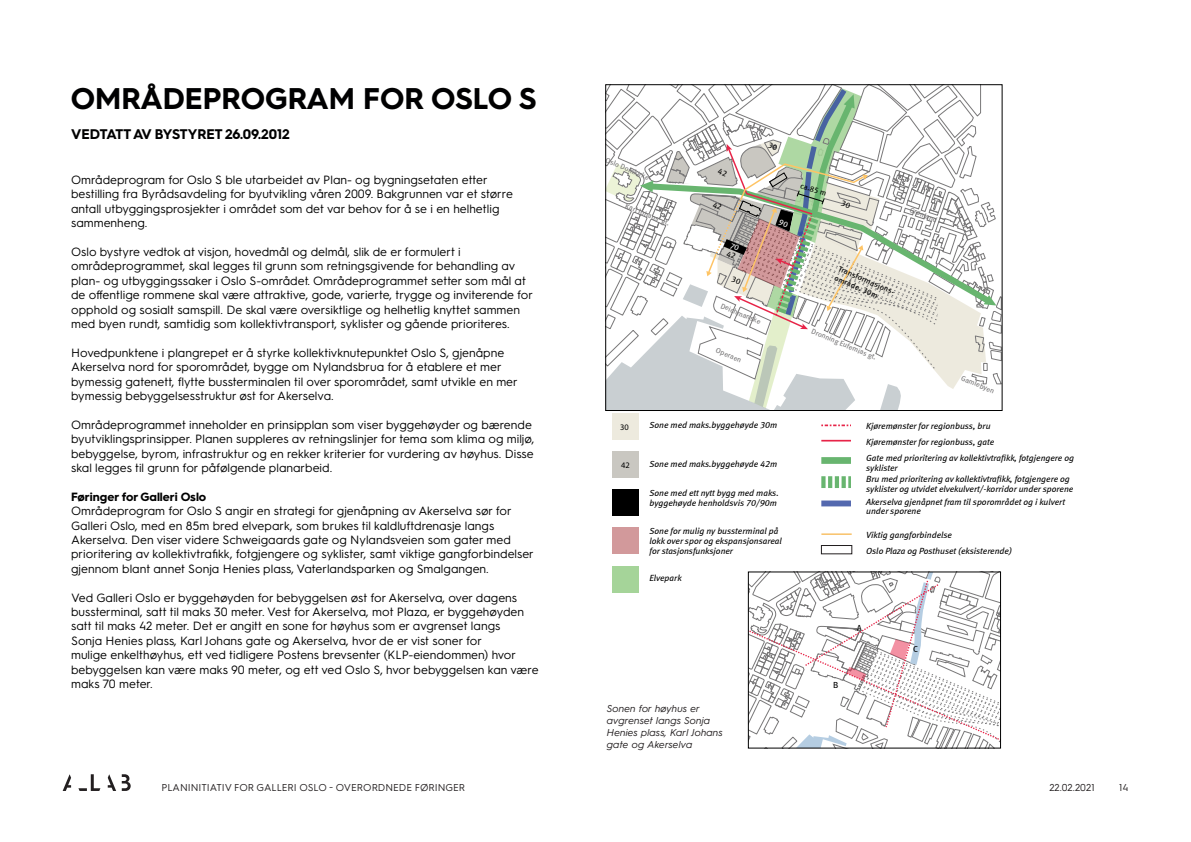
<style>
.page{position:relative;width:1191px;height:842px;background:#fff}
.page>*{position:absolute;margin:0;border:0;box-sizing:border-box;transform-origin:0 0}
.Overskrift_1{font:700 30px "Hurme Geometric Sans 3";color:#000001}
.t1{font:700 14px "Hurme Geometric Sans 3";color:#000001}
.t2{font:12px/14.4px "Hurme Geometric Sans 3";color:#000001}
.t3{font:700 12px "Hurme Geometric Sans 3";color:#000001}
.t4{font:italic 10px/12px "Hurme Geometric Sans 3";color:#231f20}
.t5{font:10px "Hurme Geometric Sans 3";color:#231f20}
.t6{font:italic 8.9px/9.9px "Meta Book LF";color:#000}
.t7{font:8.8px "Meta Book LF";color:#000}
.t8{font:8.4px "Meta Book LF";color:#000}
.t9{font:8.2px/9.8px "Meta Book LF";color:#000}
.t10{font:7.9px "Meta Book LF";color:#000}
.t11{font:7.5px "Meta Book LF";color:#787778}
</style>
<div class="page">
<svg style="left:78px;top:774px;width:22px;height:17px"></svg>
<svg style="left:108px;top:774px;width:8px;height:17px"></svg>
<svg style="left:63px;top:774px;width:8px;height:17px"></svg>
<svg style="left:122px;top:774px;width:9px;height:17px"></svg>
<hr style="left:821px;top:533px;width:30px;height:2px;background:#f8c167">
<div style="left:612px;top:414px;width:26px;height:26px;background:#edeade"></div>
<div style="left:612px;top:451px;width:26px;height:27px;background:#c9c7c1"></div>
<div style="left:612px;top:489px;width:26px;height:27px;background:#000"></div>
<div style="left:612px;top:527px;width:26px;height:26px;background:#d2999b"></div>
<div style="left:612px;top:566px;width:26px;height:26px;background:#a5d499"></div>
<svg style="left:821px;top:424px;width:30px;height:2px"></svg>
<hr style="left:821px;top:440px;width:30px;height:1px;background:#e72448">
<div style="left:821px;top:457px;width:30px;height:7px;background:#68b56f"></div>
<div style="left:821px;top:500px;width:30px;height:6px;background:#5469af"></div>
<svg style="left:821px;top:476px;width:30px;height:12px"></svg>
<div style="left:821px;top:545px;width:31px;height:9px;border:1px solid #221e1f"></div>
<svg style="left:750px;top:574px;width:248px;height:172px"></svg>
<svg style="left:605px;top:84px;width:396px;height:326px"></svg>
<p class="Overskrift_1" style="left:71px;top:78px;width:467px">OMRÅDEPROGRAM FOR OSLO S</p>
<p class="t1" style="left:71px;top:124px;width:220px">VEDTATT AV BYSTYRET 26.09.2012</p>
<p class="t2" style="left:71px;top:172px;width:443px">Områdeprogram for Oslo S ble utarbeidet av Plan- og bygningsetaten etter bestilling fra Byrådsavdeling for byutvikling våren 2009. Bakgrunnen var et større antall utbyggingsprosjekter i området som det var behov for å se i en helhetlig sammenheng.</p>
<p class="t2" style="left:71px;top:244px;width:463px">Oslo bystyre vedtok at visjon, hovedmål og delmål, slik de er formulert i områdeprogrammet, skal legges til grunn som retningsgivende for behandling av plan- og utbyggingssaker i Oslo S-området. Områdeprogrammet setter som mål at de offentlige rommene skal være attraktive, gode, varierte, trygge og inviterende for opphold og sosialt samspill. De skal være oversiktlige og helhetlig knyttet sammen med byen rundt, samtidig som kollektivtransport, syklister og gående prioriteres.</p>
<p class="t2" style="left:71px;top:345px;width:448px">Hovedpunktene i plangrepet er å styrke kollektivknutepunktet Oslo S, gjenåpne Akerselva nord for sporområdet, bygge om Nylandsbrua for å etablere et mer bymessig gatenett, flytte bussterminalen til over sporområdet, samt utvikle en mer bymessig bebyggelsesstruktur øst for Akerselva.</p>
<p class="t2" style="left:71px;top:417px;width:465px">Områdeprogrammet inneholder en prinsipplan som viser byggehøyder og bærende byutviklingsprinsipper. Planen suppleres av retningslinjer for tema som klima og miljø, bebyggelse, byrom, infrastruktur og en rekker kriterier for vurdering av høyhus. Disse skal legges til grunn for påfølgende planarbeid.</p>
<p class="t3" style="left:71px;top:488px;width:137px">Føringer for Galleri Oslo</p>
<p class="t2" style="left:71px;top:503px;width:464px">Områdeprogram for Oslo S angir en strategi for gjenåpning av Akerselva sør for Galleri Oslo, med en 85m bred elvepark, som brukes til kaldluftdrenasje langs Akerselva. Den viser videre Schweigaards gate og Nylandsveien som gater med prioritering av kollektivtrafikk, fotgjengere og syklister, samt viktige gangforbindelser gjennom blant annet Sonja Henies plass, Vaterlandsparken og Smalgangen.</p>
<p class="t2" style="left:71px;top:589px;width:469px">Ved Galleri Oslo er byggehøyden for bebyggelsen øst for Akerselva, over dagens bussterminal, satt til maks 30 meter. Vest for Akerselva, mot Plaza, er byggehøyden satt til maks 42 meter. Det er angitt en sone for høyhus som er avgrenset langs<br>Sonja Henies plass, Karl Johans gate og Akerselva, hvor de er vist soner for<br>mulige enkelthøyhus, ett ved tidligere Postens brevsenter (KLP-eiendommen) hvor bebyggelsen kan være maks 90 meter, og ett ved Oslo S, hvor bebyggelsen kan være maks 70 meter.</p>
<p class="t11" style="left:607px;top:156px;width:48px;rotate:23deg">Oslo Domkirke</p>
<p class="t11" style="left:627px;top:201px;width:49px;rotate:23deg">Karl Johans gt.</p>
<p class="t11" style="left:723px;top:301px;width:44px;rotate:23deg">Deichmanske</p>
<p class="t11" style="left:718px;top:346px;width:29px;rotate:23deg">Operaen</p>
<p class="t8" style="left:620px;top:422px;width:10px">30</p>
<p class="t8" style="left:621px;top:460px;width:10px">42</p>
<p class="t6" style="left:649px;top:420px;width:129px">Sone med maks.byggehøyde 30m</p>
<p class="t6" style="left:649px;top:459px;width:129px">Sone med maks.byggehøyde 42m</p>
<p class="t6" style="left:649px;top:488px;width:131px">Sone med ett nytt bygg med maks. byggehøyde henholdsvis 70/90m</p>
<p class="t6" style="left:649px;top:526px;width:134px">Sone for mulig ny bussterminal på lokk over spor og ekspansjonsareal for stasjonsfunksjoner</p>
<p class="t6" style="left:649px;top:573px;width:34px">Elvepark</p>
<p class="t4" style="left:607px;top:702px;width:117px">Sonen for høyhus er avgrenset langs Sonja<br>Henies plass, Karl Johans gate og Akerselva</p>
<p class="t10" style="left:802px;top:181px;width:28px;rotate:17deg">ca.85 m</p>
<p class="t11" style="left:912px;top:205px;width:31px;rotate:23deg">Grønland</p>
<p class="t9" style="left:840px;top:264px;width:63px;rotate:23deg">Transformasjons&shy;område, 30m</p>
<p class="t11" style="left:813px;top:326px;width:71px;rotate:23deg">Dronning Eufemias gt.</p>
<p class="t11" style="left:963px;top:373px;width:37px;rotate:23deg">Gamlebyen</p>
<p class="t6" style="left:866px;top:418px;width:209px;line-height:15.9px">Kjøremønster for regionbuss, bru<br>Kjøremønster for regionbuss, gate<br>Gate med prioritering av kollektivtrafikk, fotgjengere og</p>
<p class="t6" style="left:866px;top:462px;width:205px;line-height:11.3px">syklister<br>Bru med prioritering av kollektivtrafikk, fotgjengere og</p>
<p class="t6" style="left:866px;top:482px;width:208px;line-height:12.7px">syklister og utvidet elvekulvert/-korridor under sporene<br>Akerselva gjenåpnet fram til sporområdet og i kulvert</p>
<p class="t6" style="left:866px;top:506px;width:56px">under sporene</p>
<p class="t6" style="left:866px;top:527px;width:147px;line-height:15.9px">Viktig gangforbindelse<br>Oslo Plaza og Posthuset (eksisterende)</p>
<p class="t7" style="left:856px;top:623px;width:7px">A</p>
<p class="t7" style="left:833px;top:680px;width:7px">B</p>
<p class="t7" style="left:913px;top:644px;width:7px">C</p>
<p class="t5" style="left:162px;top:780px;width:305px">PLANINITIATIV FOR GALLERI OSLO - OVERORDNEDE FØRINGER</p>
<p class="t5" style="left:1049px;top:780px;width:47px">22.02.2021</p>
<p class="t5" style="left:1119px;top:780px;width:11px">14</p>
</div>
